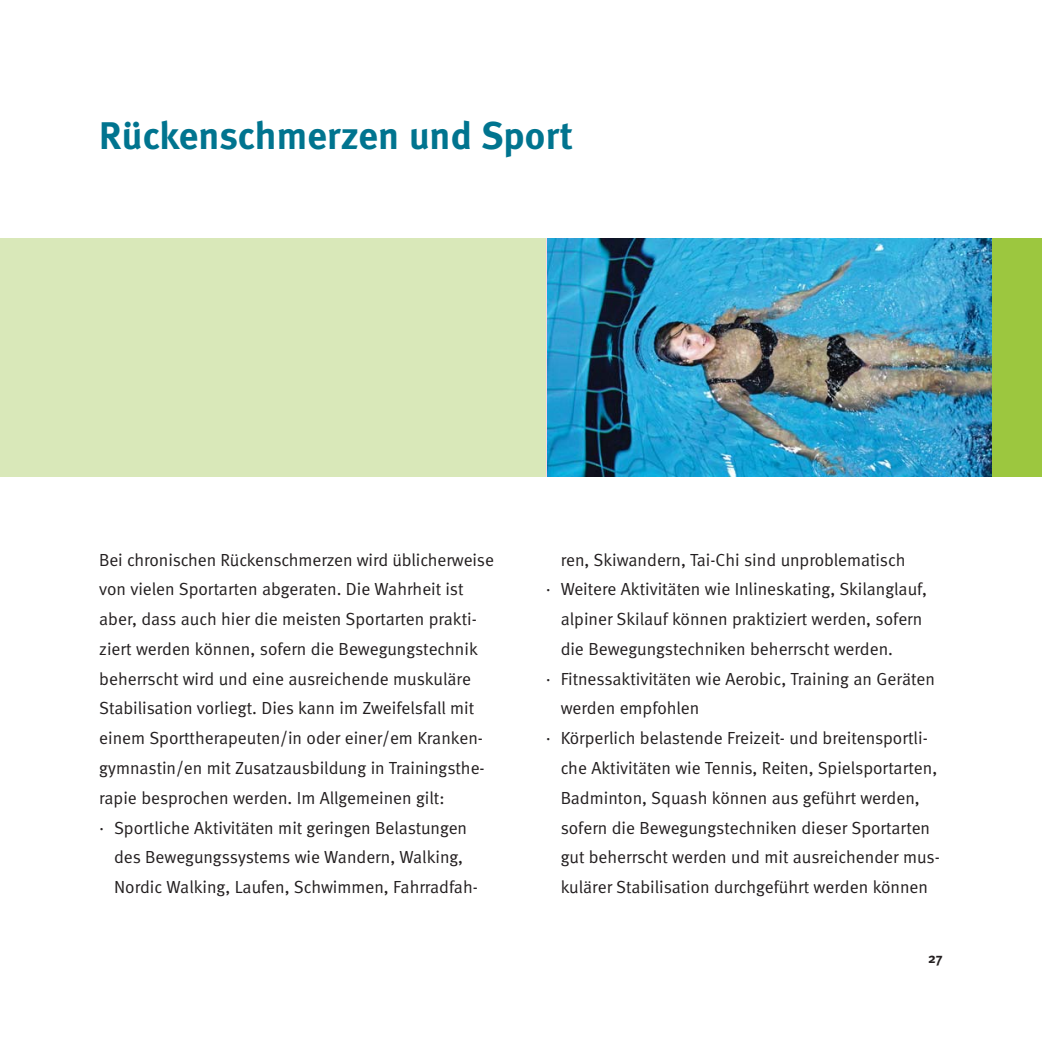
<style>
.page{position:relative;width:1042px;height:1042px;background:#fff}
.page>*{position:absolute;margin:0;border:0;box-sizing:border-box;transform-origin:0 0}
.t1{font:700 38.5px "Meta";letter-spacing:.005em;color:#00748f}
.t2{font:17.5px "Meta Normal";color:#231f20}
.t3{font:700 14px "Meta";color:#231f20}
</style>
<div class="page">
<img style="left:547px;top:238px;width:445px;height:238px">
<div style="left:992px;top:238px;width:50px;height:238px;background:#9cc73f"></div>
<div style="left:0;top:238px;width:546px;height:238px;background:#d9e8b9"></div>
<h1 class="t1" style="left:99px;top:120px;width:475px">Rückenschmerzen und Sport</h1>
<p class="t2" style="left:99px;top:553px;width:396px">Bei chronischen Rückenschmerzen wird üblicherweise</p>
<p class="t2" style="left:99px;top:582px;width:366px">von vielen Sportarten abgeraten. Die Wahrheit ist</p>
<p class="t2" style="left:99px;top:612px;width:379px">aber, dass auch hier die meisten Sportarten prakti-</p>
<p class="t2" style="left:99px;top:642px;width:380px">ziert werden können, sofern die Bewegungstechnik</p>
<p class="t2" style="left:99px;top:672px;width:373px">beherrscht wird und eine ausreichende muskuläre</p>
<p class="t2" style="left:99px;top:702px;width:376px">Stabilisation vorliegt. Dies kann im Zweifelsfall mit</p>
<p class="t2" style="left:99px;top:731px;width:385px">einem Sporttherapeuten/in oder einer/em Kranken-</p>
<p class="t2" style="left:99px;top:761px;width:387px">gymnastin/en mit Zusatzausbildung in Trainingsthe-</p>
<p class="t2" style="left:99px;top:791px;width:347px">rapie besprochen werden. Im Allgemeinen gilt:</p>
<p class="t2" style="left:99px;top:821px;width:369px">· Sportliche Aktivitäten mit geringen Belastungen</p>
<p class="t2" style="left:114px;top:850px;width:351px">des Bewegungssystems wie Wandern, Walking,</p>
<p class="t2" style="left:114px;top:880px;width:365px">Nordic Walking, Laufen, Schwimmen, Fahrradfah-</p>
<p class="t2" style="left:561px;top:553px;width:346px">ren, Skiwandern, Tai-Chi sind unproblematisch</p>
<p class="t2" style="left:546px;top:582px;width:383px">· Weitere Aktivitäten wie Inlineskating, Skilanglauf,</p>
<p class="t2" style="left:561px;top:612px;width:363px">alpiner Skilauf können praktiziert werden, sofern</p>
<p class="t2" style="left:561px;top:642px;width:334px">die Bewegungstechniken beherrscht werden.</p>
<p class="t2" style="left:546px;top:672px;width:391px">· Fitnessaktivitäten wie Aerobic, Training an Geräten</p>
<p class="t2" style="left:561px;top:702px;width:140px">werden empfohlen</p>
<p class="t2" style="left:546px;top:731px;width:383px">· Körperlich belastende Freizeit- und breitensportli-</p>
<p class="t2" style="left:561px;top:761px;width:378px">che Aktivitäten wie Tennis, Reiten, Spielsportarten,</p>
<p class="t2" style="left:561px;top:791px;width:361px">Badminton, Squash können aus geführt werden,</p>
<p class="t2" style="left:561px;top:821px;width:371px">sofern die Bewegungstechniken dieser Sportarten</p>
<p class="t2" style="left:561px;top:850px;width:381px">gut beherrscht werden und mit ausreichender mus-</p>
<p class="t2" style="left:561px;top:880px;width:369px">kulärer Stabilisation durchgeführt werden können</p>
<p class="t3" style="left:928px;top:952px;width:16px">27</p>
</div>
